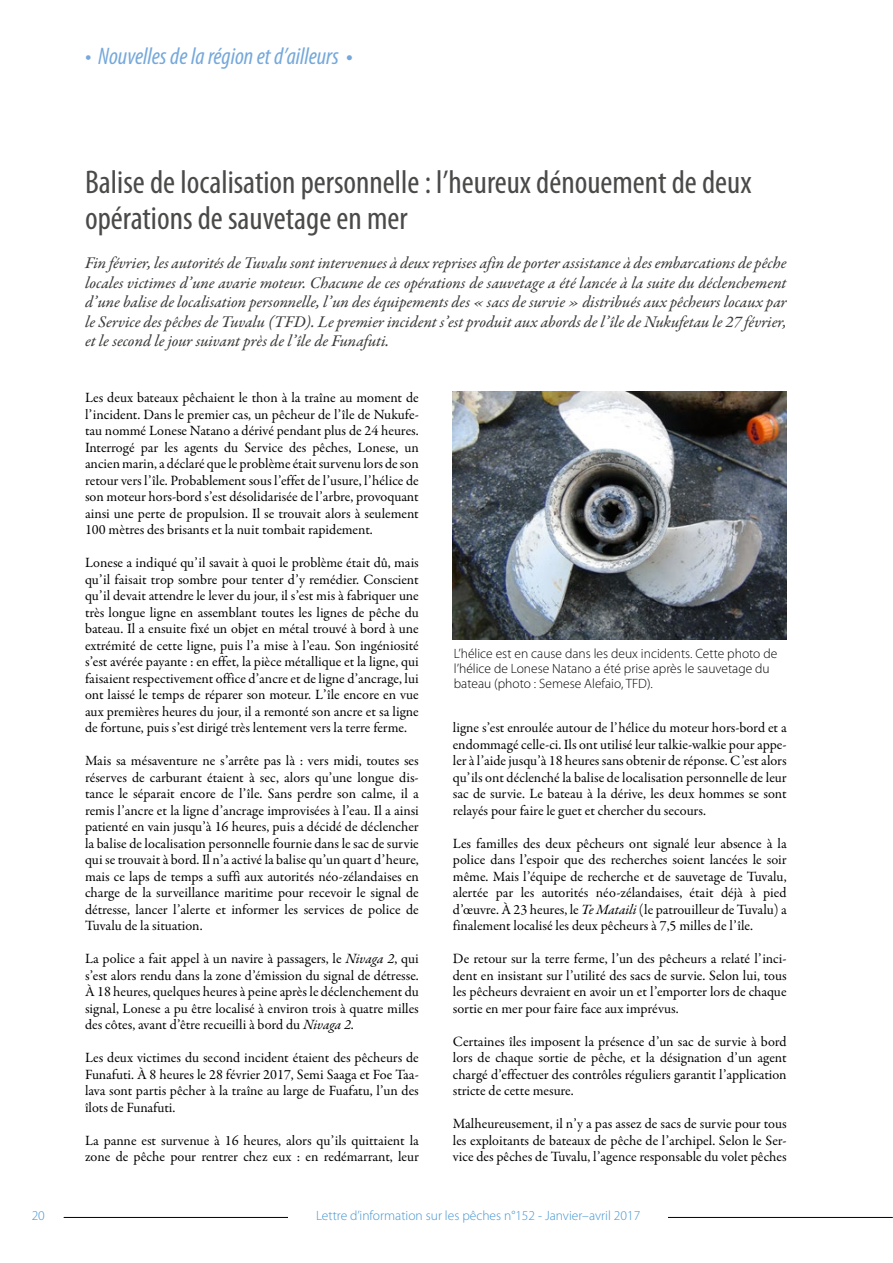
<style>
.page{position:relative;width:893px;height:1263px;background:#fff}
.page>*{position:absolute;margin:0;border:0;box-sizing:border-box;transform-origin:0 0}
.t1{font:condensed 33px/36px "Myriad Pro";color:#4a4a49}
.t2{font:italic condensed 24px "Myriad Pro";color:#75a8db}
.t3{font:16.5px/19.5px "Garamond Premr Pro Med It";color:#3c3c3b;text-align:justify}
.t4{font:14.25px/16.5px "Garamond Premr Pro";color:#000;text-align:justify}
.t5{font:300 13.5px/15px "Myriad Pro";color:#000}
.t6{font:300 13.5px "Myriad Pro";color:#4394d1}
.s1{font-style:normal;font-stretch:normal}
.s2{font-style:italic}
</style>
<div class="page">
<hr style="left:64px;top:1217px;width:828px;height:1px;background:#000">
<div style="left:289px;top:1210px;width:379px;height:19px;background:#fff"></div>
<img style="left:453px;top:392px;width:334px;height:247px">
<h2 class="t2" style="left:85px;top:41px;width:269px">• Nouvelles de la région et d’ailleurs <span class="s1">•</span></h2>
<p class="t6" style="left:32px;top:1207px;width:15px">20</p>
<h1 class="t1" style="left:85px;top:164px;width:668px">Balise de localisation personnelle : l’heureux dénouement de deux opérations de sauvetage en mer</h1>
<p class="t3" style="left:85px;top:254px;width:703px">Fin février, les autorités de Tuvalu sont intervenues à deux reprises afin de porter assistance à des embarcations de pêche locales victimes d’une avarie moteur. Chacune de ces opérations de sauvetage a été lancée à la suite du déclenchement d’une balise de localisation personnelle, l’un des équipements des « sacs de survie » distribués aux pêcheurs locaux par le Service des pêches de Tuvalu (TFD). Le premier incident s’est produit aux abords de l’île de Nukufetau le 27 février, et le second le jour suivant près de l’île de Funafuti.</p>
<p class="t4" style="left:85px;top:390px;width:335px">Les deux bateaux pêchaient le thon à la traîne au moment de l’incident. Dans le premier cas, un pêcheur de l’île de Nukufe&shy;tau nommé Lonese Natano a dérivé pendant plus de 24 heures.<br>Interrogé par les agents du Service des pêches, Lonese, un ancien marin, a déclaré que le problème était survenu lors de son retour vers l’île. Probablement sous l’effet de l’usure, l’hélice de son moteur hors-bord s’est désolidarisée de l’arbre, provoquant ainsi une perte de propulsion. Il se trouvait alors à seulement 100 mètres des brisants et la nuit tombait rapidement.</p>
<p class="t4" style="left:85px;top:555px;width:335px">Lonese a indiqué qu’il savait à quoi le problème était dû, mais qu’il faisait trop sombre pour tenter d’y remédier. Conscient qu’il devait attendre le lever du jour, il s’est mis à fabriquer une très longue ligne en assemblant toutes les lignes de pêche du bateau. Il a ensuite fixé un objet en métal trouvé à bord à une extrémité de cette ligne, puis l’a mise à l’eau. Son ingéniosité s’est avérée payante : en effet, la pièce métallique et la ligne, qui faisaient respectivement office d’ancre et de ligne d’ancrage, lui ont laissé le temps de réparer son moteur. L’île encore en vue aux premières heures du jour, il a remonté son ancre et sa ligne de fortune, puis s’est dirigé très lentement vers la terre ferme.</p>
<p class="t4" style="left:85px;top:753px;width:335px">Mais sa mésaventure ne s’arrête pas là : vers midi, toutes ses réserves de carburant étaient à sec, alors qu’une longue dis&shy;tance le séparait encore de l’île. Sans perdre son calme, il a remis l’ancre et la ligne d’ancrage improvisées à l’eau. Il a ainsi patienté en vain jusqu’à 16 heures, puis a décidé de déclencher la balise de localisation personnelle fournie dans le sac de survie qui se trouvait à bord. Il n’a activé la balise qu’un quart d’heure, mais ce laps de temps a suffi aux autorités néo-zélandaises en charge de la surveillance maritime pour recevoir le signal de détresse, lancer l’alerte et informer les services de police de Tuvalu de la situation.</p>
<p class="t4" style="left:85px;top:951px;width:335px">La police a fait appel à un navire à passagers, le <span class="s2">Nivaga 2</span>, qui s’est alors rendu dans la zone d’émission du signal de détresse.<br>À 18 heures, quelques heures à peine après le déclenchement du signal, Lonese a pu être localisé à environ trois à quatre milles des côtes, avant d’être recueilli à bord du <span class="s2">Nivaga 2</span>.</p>
<p class="t4" style="left:85px;top:1050px;width:335px">Les deux victimes du second incident étaient des pêcheurs de Funafuti. À 8 heures le 28 février 2017, Semi Saaga et Foe Taa&shy;lava sont partis pêcher à la traîne au large de Fuafatu, l’un des îlots de Funafuti.</p>
<p class="t4" style="left:85px;top:1132px;width:335px">La panne est survenue à 16 heures, alors qu’ils quittaient la zone de pêche pour rentrer chez eux : en redémarrant, leur</p>
<p class="t5" style="left:454px;top:646px;width:325px">L’hélice est en cause dans les deux incidents. Cette photo de l’hélice de Lonese Natano a été prise après le sauvetage du bateau (photo : Semese Alefaio, TFD).</p>
<p class="t4" style="left:453px;top:720px;width:335px">ligne s’est enroulée autour de l’hélice du moteur hors-bord et a endommagé celle-ci. Ils ont utilisé leur talkie-walkie pour appe&shy;ler à l’aide jusqu’à 18 heures sans obtenir de réponse. C’est alors qu’ils ont déclenché la balise de localisation personnelle de leur sac de survie. Le bateau à la dérive, les deux hommes se sont relayés pour faire le guet et chercher du secours.</p>
<p class="t4" style="left:453px;top:835px;width:335px">Les familles des deux pêcheurs ont signalé leur absence à la police dans l’espoir que des recherches soient lancées le soir même. Mais l’équipe de recherche et de sauvetage de Tuvalu, alertée par les autorités néo-zélandaises, était déjà à pied d’œuvre. À 23 heures, le <span class="s2">Te Mataili</span> (le patrouilleur de Tuvalu) a finalement localisé les deux pêcheurs à 7,5 milles de l’île.</p>
<p class="t4" style="left:453px;top:951px;width:335px">De retour sur la terre ferme, l’un des pêcheurs a relaté l’inci&shy;dent en insistant sur l’utilité des sacs de survie. Selon lui, tous les pêcheurs devraient en avoir un et l’emporter lors de chaque sortie en mer pour faire face aux imprévus.</p>
<p class="t4" style="left:453px;top:1033px;width:335px">Certaines îles imposent la présence d’un sac de survie à bord lors de chaque sortie de pêche, et la désignation d’un agent chargé d’effectuer des contrôles réguliers garantit l’application stricte de cette mesure.</p>
<p class="t4" style="left:453px;top:1116px;width:335px">Malheureusement, il n’y a pas assez de sacs de survie pour tous les exploitants de bateaux de pêche de l’archipel. Selon le Ser&shy;vice des pêches de Tuvalu, l’agence responsable du volet pêches</p>
<p class="t6" style="left:316px;top:1208px;width:326px">Lettre d’information sur les pêches n°152 - Janvier–avril 2017</p>
</div>
